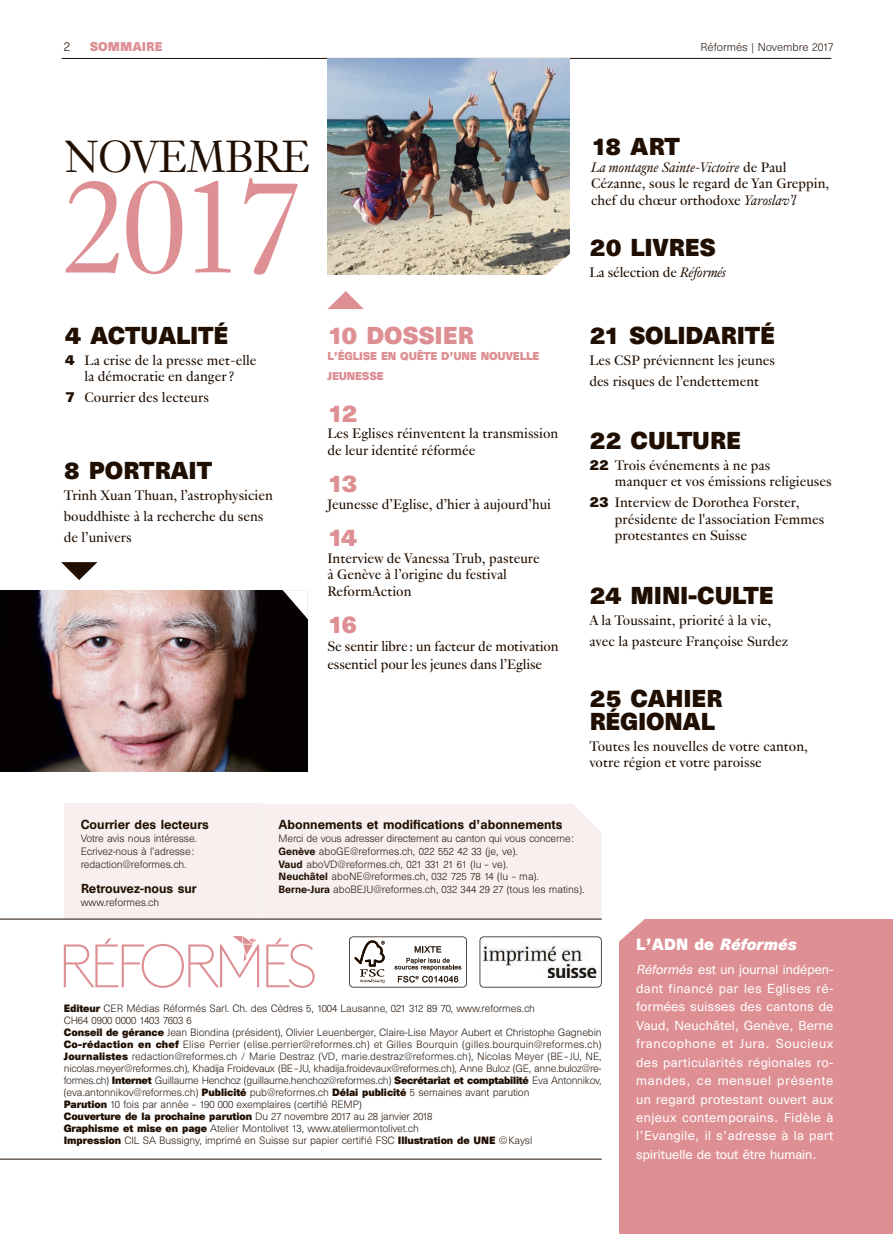
<style>
.page{position:relative;width:893px;height:1234px;background:#fff}
.page>*{position:absolute;margin:0;border:0;box-sizing:border-box;transform-origin:0 0}
.t1{font:300 142.2px "Genath";color:#de8f93}
.t2{font:300 49.5px "Genath";letter-spacing:-.02em;color:#200e00}
.t3{font:700 22.5px/22.5px "Unica SB";letter-spacing:-.01em;color:#200e00}
.t4{font:700 22.5px "Unica SB";letter-spacing:-.01em;color:#de8f93}
.t5{font:15px/16.5px "Genath";color:#200e00}
.t6{font:italic 700 15px "Unica SB";color:#fff}
.t7{font:12px/18.5px "Unica SB";color:#fff;text-align:justify}
.t8{font:500 12px "Unica SB";color:#200e00}
.t9{font:300 12px "Unica SB";color:#200e00}
.t10{font:700 11.7px "Unica SB";color:#de8f93}
.t11{font:700 10.5px/19.5px "Unica SB";letter-spacing:-.02em;color:#de8f93}
.t12{font:300 10.5px "Unica SB";color:#200e00}
.t13{font:300 9.75px/12px "Unica SB";letter-spacing:-.01em;color:#200e00}
.s1{font-family:"Unica SB";font-weight:700;font-size:13.5px}
.s2{font-style:italic}
.s3{font-weight:500}
.s4{font-weight:700}
.s5{font-style:normal}
</style>
<div class="page">
<hr style="left:62px;top:58px;width:769px;height:1px;background:#200e00">
<hr style="left:0;top:1158px;width:602px;height:1px;background:#200e00">
<svg style="left:349px;top:936px;width:118px;height:51px"></svg>
<svg style="left:480px;top:936px;width:122px;height:51px"></svg>
<svg style="left:266px;top:938px;width:49px;height:49px"></svg>
<svg style="left:64px;top:936px;width:195px;height:51px"></svg>
<div style="left:619px;top:919px;width:274px;height:314px;background:#de8f93"></div>
<svg style="left:619px;top:919px;width:26px;height:23px"></svg>
<div style="left:64px;top:803px;width:196px;height:115px;background:#f8efef"></div>
<img style="left:327px;top:59px;width:243px;height:216px">
<svg style="left:327px;top:291px;width:37px;height:18px"></svg>
<svg style="left:61px;top:562px;width:36px;height:18px"></svg>
<svg style="left:541px;top:252px;width:29px;height:23px"></svg>
<img style="left:0;top:590px;width:307px;height:181px">
<svg style="left:282px;top:590px;width:26px;height:30px"></svg>
<div style="left:262px;top:804px;width:340px;height:114px;background:#f8efef"></div>
<hr style="left:0;top:918px;width:602px;height:1px;background:#200e00">
<p class="t9" style="left:64px;top:39px;width:8px">2</p>
<p class="t10" style="left:90px;top:39px;width:74px">SOMMAIRE</p>
<p class="t12" style="left:701px;top:41px;width:134px">Réformés | Novembre 2017</p>
<h2 class="t2" style="left:64px;top:121px;width:248px">NOVEMBRE</h2>
<h1 class="t1" style="left:61px;top:127px;width:243px">2017</h1>
<h3 class="t3" style="left:65px;top:326px;width:165px">4 ACTUALITÉ</h3>
<h3 class="t5" style="left:65px;top:350px;width:193px;text-align:center"><span class="s1">4</span> La crise de la presse met-elle la démocratie en danger ?</h3>
<h3 class="t5" style="left:65px;top:388px;width:145px"><span class="s1">7</span> Courrier des lecteurs</h3>
<h3 class="t3" style="left:64px;top:462px;width:150px">8 PORTRAIT</h3>
<h3 class="t5" style="left:64px;top:484px;width:211px;line-height:21px">Trinh Xuan Thuan, l’astrophysicien bouddhiste à la recherche du sens de l’univers</h3>
<h3 class="t4" style="left:327px;top:321px;width:148px">10 DOSSIER</h3>
<p class="t11" style="left:327px;top:347px;width:213px">L’ÉGLISE EN QUÊTE D’UNE NOUVELLE<br>JEUNESSE</p>
<h3 class="t4" style="left:327px;top:399px;width:32px">12</h3>
<h3 class="t5" style="left:327px;top:424px;width:232px">Les Eglises réinventent la transmission de leur identité réformée</h3>
<h3 class="t4" style="left:327px;top:469px;width:32px">13</h3>
<h3 class="t5" style="left:327px;top:494px;width:225px">Jeunesse d’Eglise, d’hier à aujourd’hui</h3>
<h3 class="t4" style="left:327px;top:523px;width:32px">14</h3>
<h3 class="t5" style="left:327px;top:548px;width:214px">Interview de Vanessa Trub, pasteure à Genève à l’origine du festival<br>ReformAction</h3>
<h3 class="t4" style="left:327px;top:610px;width:32px">16</h3>
<h3 class="t5" style="left:327px;top:636px;width:233px;line-height:18px">Se sentir libre : un facteur de motivation essentiel pour les jeunes dans l’Eglise</h3>
<h3 class="t3" style="left:591px;top:138px;width:90px">18 ART</h3>
<h3 class="t5" style="left:591px;top:157px;width:240px"><span class="s2">La montagne Sainte-Victoire</span> de Paul<br>Cézanne, sous le regard de Yan Greppin, chef du chœur orthodoxe <span class="s2">Yaroslav’l</span></h3>
<h3 class="t3" style="left:589px;top:238px;width:128px">20 LIVRES</h3>
<h3 class="t5" style="left:589px;top:262px;width:138px">La sélection de <span class="s2">Réformés</span></h3>
<h3 class="t3" style="left:589px;top:326px;width:187px">21 SOLIDARITÉ</h3>
<h3 class="t5" style="left:589px;top:348px;width:187px;line-height:21px">Les CSP préviennent les jeunes des risques de l’endettement</h3>
<h3 class="t3" style="left:589px;top:431px;width:153px">22 CULTURE</h3>
<h3 class="t5" style="left:615px;top:455px;width:218px;text-indent:-26px"><span class="s1">22</span> Trois événements à ne pas<br>manquer et vos émissions religieuses</h3>
<h3 class="t5" style="left:615px;top:493px;width:211px;text-indent:-26px"><span class="s1">23</span> Interview de Dorothea Forster, présidente de l'association Femmes protestantes en Suisse</h3>
<h3 class="t3" style="left:589px;top:586px;width:186px">24 MINI-CULTE</h3>
<h3 class="t5" style="left:589px;top:608px;width:200px;line-height:21px">A la Toussaint, priorité à la vie, avec la pasteure Françoise Surdez</h3>
<h3 class="t3" style="left:589px;top:689px;width:135px">25 CAHIER<br>RÉGIONAL</h3>
<h3 class="t5" style="left:589px;top:736px;width:220px">Toutes les nouvelles de votre canton, votre région et votre paroisse</h3>
<p class="t8" style="left:81px;top:817px;width:130px">Courrier des lecteurs</p>
<p class="t13" style="left:81px;top:832px;width:118px;line-height:12.8px">Votre avis nous intéresse.<br>Ecrivez-nous à l’adresse: redaction@reformes.ch.</p>
<p class="t8" style="left:81px;top:880px;width:118px">Retrouvez-nous sur</p>
<p class="t13" style="left:81px;top:896px;width:80px">www.reformes.ch</p>
<p class="t8" style="left:279px;top:817px;width:286px">Abonnements et modifications d’abonnements</p>
<p class="t13" style="left:279px;top:832px;width:308px;line-height:12.8px">Merci de vous adresser directement au canton qui vous concerne:<br><span class="s3">Genève</span> aboGE@reformes.ch, 022 552 42 33 (je, ve).<br><span class="s3">Vaud</span> aboVD@reformes.ch, 021 331 21 61 (lu – ve).<br><span class="s3">Neuchâtel</span> aboNE@reformes.ch, 032 725 78 14 (lu – ma).<br><span class="s3">Berne-Jura</span> aboBEJU@reformes.ch, 032 344 29 27 (tous les matins).</p>
<p class="t13" style="left:64px;top:1002px;width:539px"><span class="s4">Editeur</span> CER Médias Réformés Sarl. Ch. des Cèdres 5, 1004 Lausanne, 021 312 89 70, www.reformes.ch<br>CH64 0900 0000 1403 7603 6<br><span class="s4">Conseil de gérance</span> Jean Biondina (président), Olivier Leuenberger, Claire-Lise Mayor Aubert et Christophe Gagnebin <span class="s4">Co-rédaction en chef</span> Elise Perrier (elise.perrier@reformes.ch) et Gilles Bourquin (gilles.bourquin@reformes.ch)<br><span class="s4">Journalistes</span> redaction@reformes.ch / Marie Destraz (VD, marie.destraz@reformes.ch), Nicolas Meyer (BE– JU, NE, nicolas.meyer@reformes.ch), Khadija Froidevaux (BE–JU, khadija.froidevaux@reformes.ch), Anne Buloz (GE, anne.buloz@re&shy;formes.ch) <span class="s4">Internet</span> Guillaume Henchoz (guillaume.henchoz@reformes.ch) <span class="s4">Secrétariat et comptabilité</span> Eva Antonnikov, (eva.antonnikov@reformes.ch) <span class="s4">Publicité</span> pub@reformes.ch <span class="s4">Délai publicité</span> 5 semaines avant parution<br><span class="s4">Parution</span> 10 fois par année – 190 000 exemplaires (certifié REMP)<br><span class="s4">Couverture de la prochaine parution</span> Du 27 novembre 2017 au 28 janvier 2018<br><span class="s4">Graphisme et mise en page</span> Atelier Montolivet 13, www.ateliermontolivet.ch<br><span class="s4">Impression</span> CIL SA Bussigny, imprimé en Suisse sur papier certifié FSC <span class="s4">Illustration de UNE</span> ©Kaysl</p>
<h3 class="t6" style="left:636px;top:934px;width:162px"><span class="s5">L’ADN de</span> Réformés</h3>
<p class="t7" style="left:636px;top:960px;width:199px"><span class="s2">Réformés</span> est un journal indépen&shy;dant financé par les Eglises ré&shy;formées suisses des cantons de Vaud, Neuchâtel, Genève, Berne francophone et Jura. Soucieux des particularités régionales ro&shy;mandes, ce mensuel présente un regard protestant ouvert aux enjeux contemporains. Fidèle à l’Evangile, il s’adresse à la part spirituelle de tout être humain.</p>
</div>
